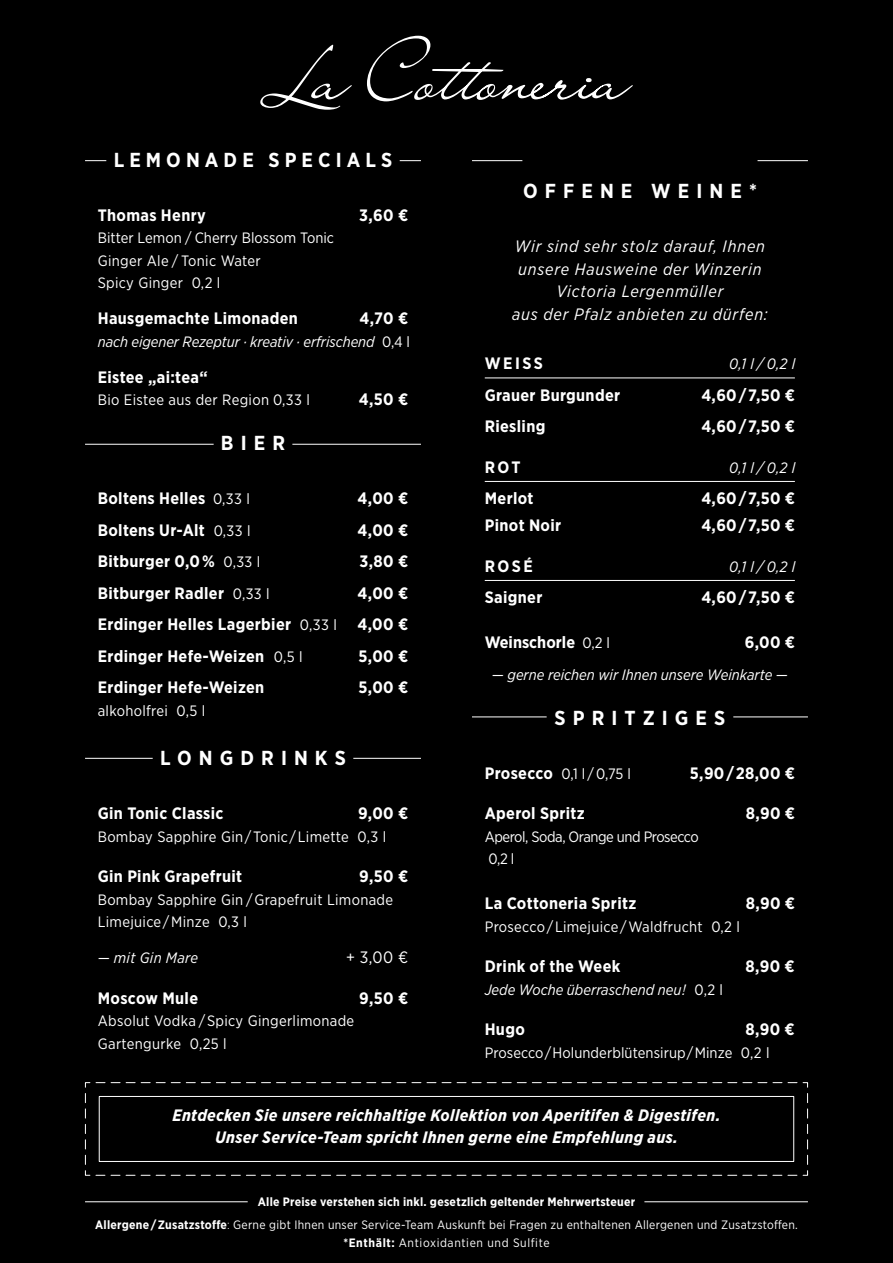
<style>
.page{position:relative;width:893px;height:1263px;background:#000}
.page>*{position:absolute;margin:0;border:0;box-sizing:border-box;transform-origin:0 0}
.t1{font:700 20.25px "Gotham Narrow";letter-spacing:.35em;color:#fff}
.t2{font:700 20.25px "Gotham Narrow";letter-spacing:.25em;color:#fff}
.t3{font:700 16.5px "Gotham Narrow";letter-spacing:.02em;color:#fff}
.t4{font:italic 700 16.5px/22.5px "Gotham Narrow";letter-spacing:.02em;color:#fff;text-align:center}
.t5{font:italic 16.5px/22.5px "Gotham Narrow";letter-spacing:.05em;color:#fff;text-align:center}
.t6{font:700 16.5px "Gotham Narrow";color:#fff}
.t7{font:16.5px "Gotham Narrow";color:#fff}
.t8{font:15px/22.5px "Gotham Narrow";letter-spacing:.02em;color:#fff}
.t9{font:italic 15px "Gotham Narrow";color:#fff}
.t10{font:15px/22.5px "Gotham Narrow";color:#fff}
.t11{font:15px/22.5px "Gotham Narrow";letter-spacing:-.03em;color:#fff}
.t12{font:italic 15px "Gotham Narrow";letter-spacing:.02em;color:#fff}
.t13{font:12.15px/18px "Gotham Narrow";letter-spacing:.02em;color:#fff;text-align:center}
.t14{font:700 12.15px "Gotham Narrow";letter-spacing:.02em;color:#fff}
.s1{font-style:normal}
.s2{font-weight:400;font-size:15px}
.s3{font-weight:700;font-size:16.5px}
.s4{font-weight:700}
.s5{font-weight:300}
</style>
<div class="page">
<svg style="left:260px;top:36px;width:373px;height:74px"></svg>
<svg style="left:400px;top:160px;width:21px;height:1px"></svg>
<hr style="left:85px;top:444px;width:129px;height:1px;background:#fff">
<hr style="left:292px;top:444px;width:129px;height:1px;background:#fff">
<hr style="left:85px;top:758px;width:68px;height:1px;background:#fff">
<hr style="left:353px;top:758px;width:68px;height:1px;background:#fff">
<hr style="left:485px;top:378px;width:310px;height:1px;background:#fff">
<hr style="left:485px;top:481px;width:310px;height:1px;background:#fff">
<hr style="left:485px;top:580px;width:310px;height:1px;background:#fff">
<svg style="left:85px;top:160px;width:21px;height:1px"></svg>
<hr style="left:472px;top:160px;width:50px;height:1px;background:#fff">
<hr style="left:757px;top:160px;width:51px;height:1px;background:#fff">
<hr style="left:472px;top:716px;width:75px;height:1px;background:#fff">
<hr style="left:733px;top:716px;width:75px;height:1px;background:#fff">
<svg style="left:85px;top:1082px;width:723px;height:94px"></svg>
<div style="left:99px;top:1096px;width:695px;height:66px;border:1px solid #fff"></div>
<hr style="left:85px;top:1201px;width:163px;height:1px;background:#fff">
<hr style="left:644px;top:1201px;width:164px;height:1px;background:#fff">
<p class="t2" style="left:114px;top:146px;width:280px">LEMONADE SPECIALS</p>
<p class="t3" style="left:98px;top:204px;width:109px">Thomas Henry</p>
<p class="t3" style="left:359px;top:204px;width:50px">3,60 €</p>
<p class="t10" style="left:98px;top:226px;width:238px">Bitter Lemon / Cherry Blossom Tonic<br>Ginger Ale / Tonic Water<br>Spicy Ginger 0,2 l</p>
<p class="t3" style="left:98px;top:308px;width:202px">Hausgemachte Limonaden</p>
<p class="t3" style="left:359px;top:308px;width:50px">4,70 €</p>
<p class="t9" style="left:98px;top:332px;width:314px">nach eigener Rezeptur · kreativ · erfrischend <span class="s1">0,4 l</span></p>
<p class="t3" style="left:98px;top:366px;width:111px">Eistee „ai:tea“</p>
<p class="t8" style="left:98px;top:388px;width:214px">Bio Eistee aus der Region 0,33 l</p>
<p class="t3" style="left:359px;top:389px;width:51px">4,50 €</p>
<p class="t1" style="left:221px;top:430px;width:66px">BIER</p>
<p class="t3" style="left:98px;top:488px;width:154px">Boltens Helles <span class="s2">0,33 l</span></p>
<p class="t3" style="left:358px;top:488px;width:52px">4,00 €</p>
<p class="t3" style="left:98px;top:519px;width:154px">Boltens Ur-Alt <span class="s2">0,33 l</span></p>
<p class="t3" style="left:358px;top:519px;width:52px">4,00 €</p>
<p class="t3" style="left:98px;top:551px;width:164px">Bitburger 0,0 % <span class="s2">0,33 l</span></p>
<p class="t3" style="left:360px;top:551px;width:50px">3,80 €</p>
<p class="t3" style="left:98px;top:582px;width:173px">Bitburger Radler <span class="s2">0,33 l</span></p>
<p class="t3" style="left:358px;top:582px;width:52px">4,00 €</p>
<p class="t3" style="left:98px;top:614px;width:241px">Erdinger Helles Lagerbier <span class="s2">0,33 l</span></p>
<p class="t3" style="left:358px;top:614px;width:52px">4,00 €</p>
<p class="t3" style="left:98px;top:645px;width:206px">Erdinger Hefe-Weizen <span class="s2">0,5 l</span></p>
<p class="t3" style="left:358px;top:645px;width:51px">5,00 €</p>
<p class="t3" style="left:98px;top:677px;width:168px">Erdinger Hefe-Weizen</p>
<p class="t3" style="left:358px;top:677px;width:51px">5,00 €</p>
<p class="t8" style="left:98px;top:699px;width:109px">alkoholfrei 0,5 l</p>
<p class="t1" style="left:160px;top:745px;width:187px">LONGDRINKS</p>
<p class="t3" style="left:98px;top:803px;width:127px">Gin Tonic Classic</p>
<p class="t3" style="left:358px;top:803px;width:52px">9,00 €</p>
<p class="t8" style="left:98px;top:825px;width:290px">Bombay Sapphire Gin / Tonic / Limette 0,3 l</p>
<p class="t3" style="left:98px;top:866px;width:146px">Gin Pink Grapefruit</p>
<p class="t3" style="left:359px;top:866px;width:50px">9,50 €</p>
<p class="t8" style="left:98px;top:888px;width:297px">Bombay Sapphire Gin / Grapefruit Limonade<br>Limejuice / Minze 0,3 l</p>
<p class="t12" style="left:98px;top:948px;width:102px">— mit Gin Mare</p>
<p class="t7" style="left:346px;top:947px;width:64px">+ 3,00 €</p>
<p class="t3" style="left:98px;top:987px;width:102px">Moscow Mule</p>
<p class="t3" style="left:359px;top:987px;width:50px">9,50 €</p>
<p class="t8" style="left:98px;top:1009px;width:258px">Absolut Vodka / Spicy Gingerlimonade<br>Gartengurke 0,25 l</p>
<p class="t1" style="left:523px;top:178px;width:235px">OFFENE WEINE*</p>
<p class="t5" style="left:512px;top:235px;width:257px">Wir sind sehr stolz darauf, Ihnen unsere Hausweine der Winzerin<br>Victoria Lergenmüller<br>aus der Pfalz anbieten zu dürfen:</p>
<p class="t3" style="left:485px;top:353px;width:60px">WEISS</p>
<p class="t9" style="left:729px;top:354px;width:68px">0,1 l / 0,2 l</p>
<p class="t3" style="left:485px;top:384px;width:137px">Grauer Burgunder</p>
<p class="t3" style="left:701px;top:384px;width:95px">4,60 / 7,50 €</p>
<p class="t3" style="left:485px;top:416px;width:62px">Riesling</p>
<p class="t3" style="left:701px;top:416px;width:95px">4,60 / 7,50 €</p>
<p class="t3" style="left:485px;top:456px;width:37px">ROT</p>
<p class="t9" style="left:729px;top:458px;width:68px">0,1 l / 0,2 l</p>
<p class="t3" style="left:485px;top:488px;width:50px">Merlot</p>
<p class="t3" style="left:701px;top:488px;width:95px">4,60 / 7,50 €</p>
<p class="t3" style="left:485px;top:515px;width:78px">Pinot Noir</p>
<p class="t3" style="left:701px;top:515px;width:95px">4,60 / 7,50 €</p>
<p class="t3" style="left:485px;top:555px;width:50px">ROSÉ</p>
<p class="t9" style="left:729px;top:557px;width:68px">0,1 l / 0,2 l</p>
<p class="t3" style="left:485px;top:587px;width:59px">Saigner</p>
<p class="t3" style="left:701px;top:587px;width:95px">4,60 / 7,50 €</p>
<p class="t6" style="left:485px;top:632px;width:127px">Weinschorle <span class="s2">0,2 l</span></p>
<p class="t3" style="left:745px;top:632px;width:52px">6,00 €</p>
<p class="t9" style="left:492px;top:665px;width:297px">— gerne reichen wir Ihnen unsere Weinkarte —</p>
<p class="t1" style="left:555px;top:704px;width:172px">SPRITZIGES</p>
<p class="t8" style="left:485px;top:762px;width:148px"><span class="s3">Prosecco</span> 0,1 l / 0,75 l</p>
<p class="t3" style="left:690px;top:762px;width:107px">5,90 / 28,00 €</p>
<p class="t3" style="left:485px;top:803px;width:102px">Aperol Spritz</p>
<p class="t3" style="left:746px;top:803px;width:51px">8,90 €</p>
<p class="t11" style="left:485px;top:825px;width:216px">Aperol, Soda, Orange und Prosecco<br>0,2 l</p>
<p class="t3" style="left:485px;top:893px;width:153px">La Cottoneria Spritz</p>
<p class="t3" style="left:746px;top:893px;width:51px">8,90 €</p>
<p class="t8" style="left:485px;top:915px;width:257px">Prosecco / Limejuice / Waldfrucht 0,2 l</p>
<p class="t3" style="left:485px;top:956px;width:137px">Drink of the Week</p>
<p class="t3" style="left:745px;top:956px;width:51px">8,90 €</p>
<p class="t9" style="left:485px;top:980px;width:240px">Jede Woche überraschend neu! <span class="s1">0,2 l</span></p>
<p class="t3" style="left:485px;top:1019px;width:42px">Hugo</p>
<p class="t3" style="left:745px;top:1019px;width:51px">8,90 €</p>
<p class="t8" style="left:485px;top:1041px;width:286px">Prosecco / Holunderblütensirup / Minze 0,2 l</p>
<p class="t4" style="left:172px;top:1103px;width:550px">Entdecken Sie unsere reichhaltige Kollektion von Aperitifen &amp; Digestifen.<br>Unser Service-Team spricht Ihnen gerne eine Empfehlung aus.</p>
<p class="t14" style="left:258px;top:1194px;width:379px">Alle Preise verstehen sich inkl. gesetzlich geltender Mehrwertsteuer</p>
<p class="t13" style="left:95px;top:1215px;width:704px"><span class="s4">Allergene / Zusatzstoffe</span><span class="s5">:</span> Gerne gibt Ihnen unser Service-Team Auskunft bei Fragen zu enthaltenen Allergenen und Zusatzstoffen. <span class="s4">*Enthält:</span> Antioxidantien und Sulfite</p>
</div>
